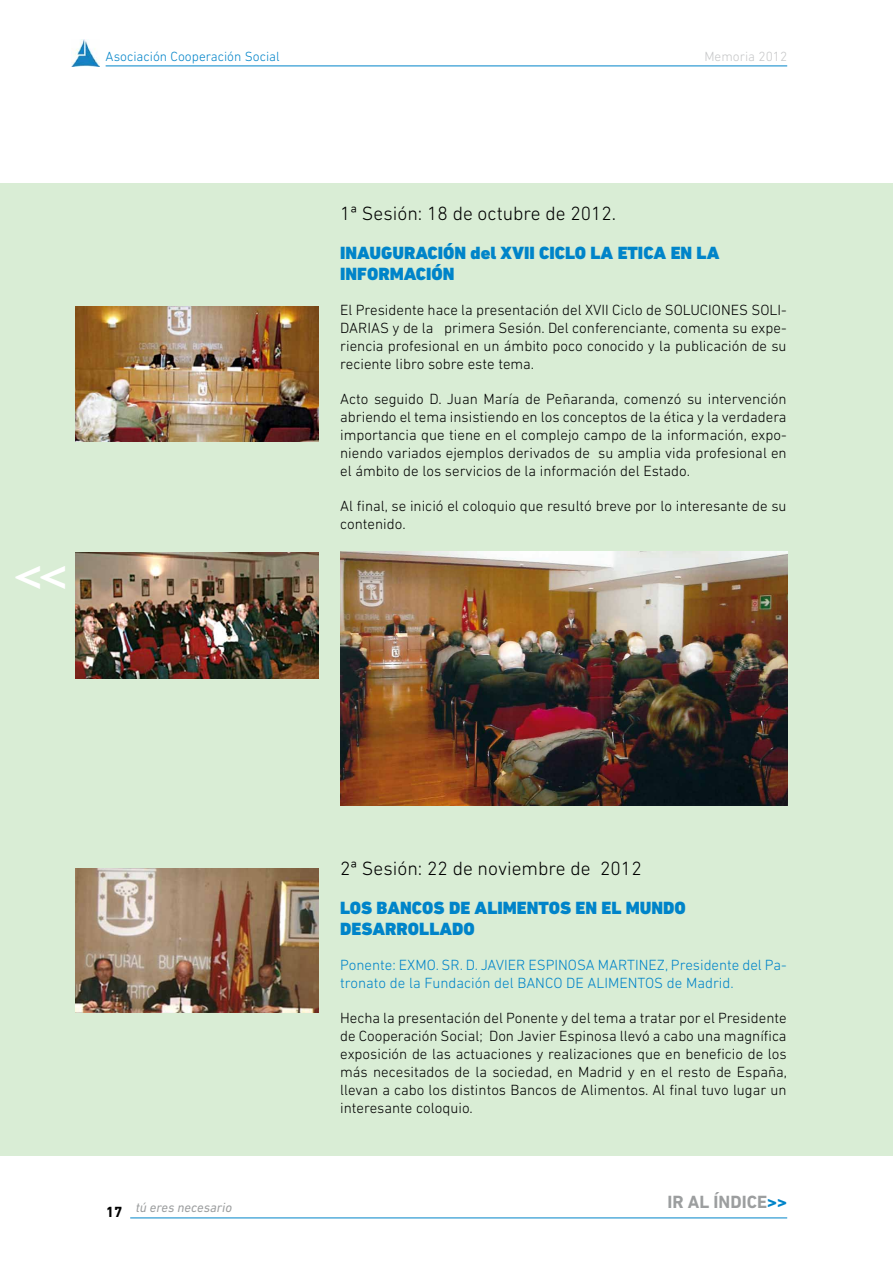
<style>
.page{position:relative;width:893px;height:1263px;background:#fff}
.page>*{position:absolute;margin:0;border:0;box-sizing:border-box;transform-origin:0 0}
.t1{font:700 43.5px "Times";color:#fff}
.t2{font:300 19.5px "DIN Next LT Pro";color:#000}
.t3{font:900 18px/21.6px "DIN Next LT Pro";color:#0084c9}
.t4{font:700 18px "DIN Next LT Pro";color:#9c9e9f}
.t5{font:300 15px/18px "DIN Next LT Pro";color:#000;text-align:justify}
.t6{font:300 15px/18px "DIN Next LT Pro";color:#0084c9}
.t7{font:700 15px "DIN Next LT Pro";color:#000}
.t8{font:300 13.5px "DIN Next LT Pro";color:#0084c9}
.t9{font:italic 13.5px "DIN Next LT Pro";color:#9c9e9f}
.t10{font:300 13.5px "DIN Next LT Pro";color:#c6c7c8}
.s1{color:#0084c9}
</style>
<div class="page">
<hr style="left:106px;top:66px;width:681px;height:1px;background:#0084c9">
<hr style="left:130px;top:1218px;width:657px;height:1px;background:#0084c9">
<img style="left:71px;top:40px;width:29px;height:26px">
<div style="left:0;top:183px;width:893px;height:972px;background:#d9edd5"></div>
<img style="left:340px;top:552px;width:447px;height:254px">
<img style="left:75px;top:553px;width:243px;height:126px">
<img style="left:75px;top:306px;width:243px;height:135px">
<img style="left:75px;top:869px;width:243px;height:143px">
<p class="t8" style="left:106px;top:48px;width:176px">Asociación Cooperación Social</p>
<p class="t10" style="left:704px;top:48px;width:84px">Memoria 2012</p>
<h1 class="t1" style="left:16px;top:533px;width:51px">&lt;&lt;</h1>
<h2 class="t2" style="left:340px;top:202px;width:278px">1ª Sesión: 18 de octubre de 2012.</h2>
<p class="t3" style="left:340px;top:242px;width:381px">INAUGURACIÓN del XVII CICLO LA ETICA EN LA<br>INFORMACIÓN</p>
<p class="t5" style="left:340px;top:301px;width:448px">El Presidente hace la presentación del XVII Ciclo de SOLUCIONES SOLI-DARIAS y de la primera Sesión. Del conferenciante, comenta su expe&shy;riencia profesional en un ámbito poco conocido y la publicación de su reciente libro sobre este tema.</p>
<p class="t5" style="left:340px;top:390px;width:448px">Acto seguido D. Juan María de Peñaranda, comenzó su intervención abriendo el tema insistiendo en los conceptos de la ética y la verdadera importancia que tiene en el complejo campo de la información, expo&shy;niendo variados ejemplos derivados de su amplia vida profesional en el ámbito de los servicios de la información del Estado.</p>
<p class="t5" style="left:340px;top:497px;width:448px">Al final, se inició el coloquio que resultó breve por lo interesante de su contenido.</p>
<p class="t7" style="left:106px;top:1203px;width:18px">17</p>
<p class="t9" style="left:136px;top:1200px;width:98px">tú eres necesario</p>
<h2 class="t2" style="left:340px;top:857px;width:303px">2ª Sesión: 22 de noviembre de 2012</h2>
<p class="t3" style="left:340px;top:897px;width:347px">LOS BANCOS DE ALIMENTOS EN EL MUNDO<br>DESARROLLADO</p>
<p class="t6" style="left:340px;top:956px;width:448px">Ponente: EXMO. SR. D. JAVIER ESPINOSA MARTINEZ, Presidente del Pa&shy;tronato de la Fundación del BANCO DE ALIMENTOS de Madrid.</p>
<p class="t5" style="left:340px;top:1009px;width:448px">Hecha la presentación del Ponente y del tema a tratar por el Presidente de Cooperación Social; Don Javier Espinosa llevó a cabo una magnífica exposición de las actuaciones y realizaciones que en beneficio de los más necesitados de la sociedad, en Madrid y en el resto de España, llevan a cabo los distintos Bancos de Alimentos. Al final tuvo lugar un interesante coloquio.</p>
<p class="t4" style="left:667px;top:1191px;width:121px">IR AL ÍNDICE<span class="s1">&gt;&gt;</span></p>
</div>
